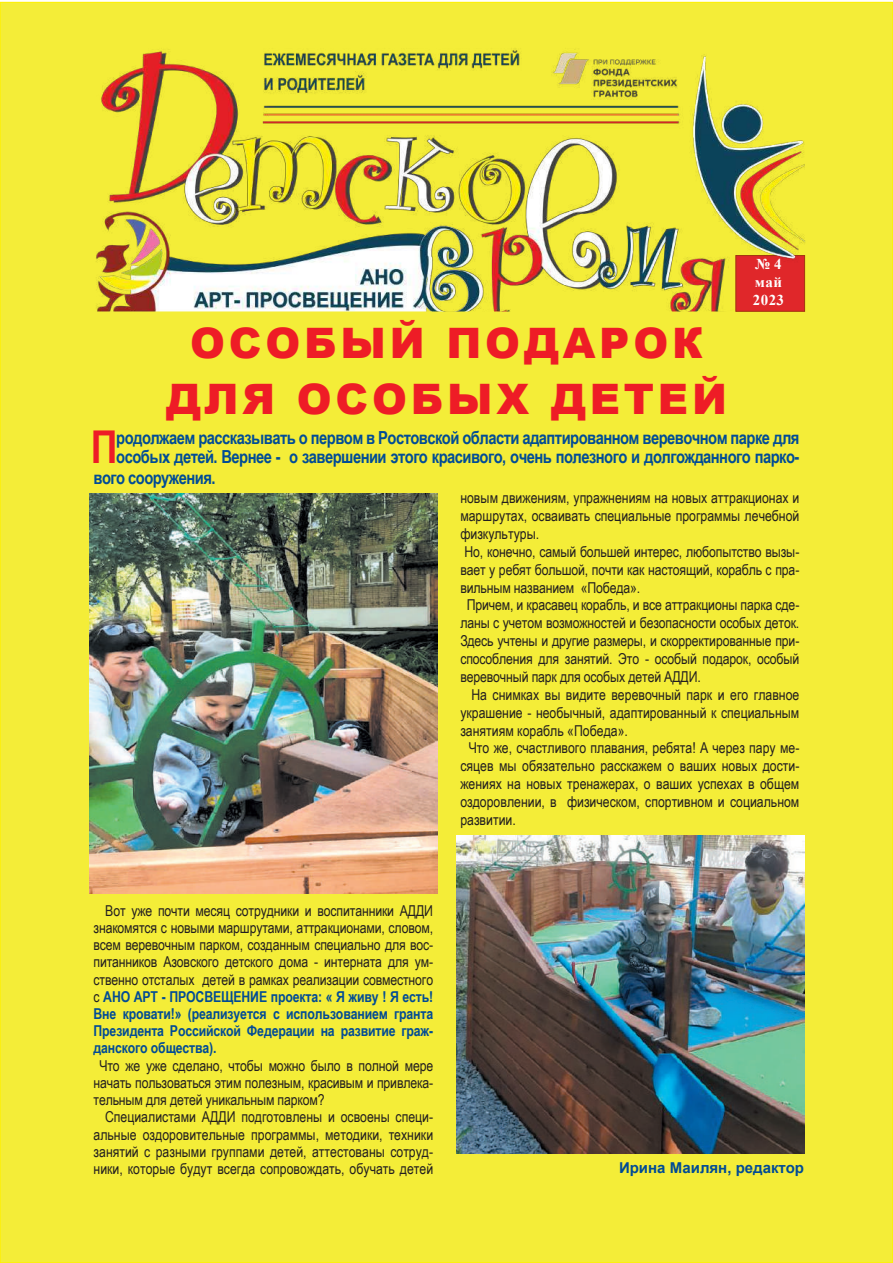
<style>
.page{position:relative;width:893px;height:1263px;background:#fff}
.page>*{position:absolute;margin:0;border:0;box-sizing:border-box;transform-origin:0 0}
.t1{font:700 45.3px "Arial Narrow";color:#ee1c26}
.t2{font:900 42px/56.1px "Arial";letter-spacing:.09em;color:#ee1c26;text-align:center}
.t3{font:700 18px "Arial Narrow";letter-spacing:-.03em;color:#014c96}
.t4{font:15px/17.2px "Arial Narrow";color:#231f20;text-align:justify}
.t5{font:700 15px "Arial";color:#014b95}
.t6{font:700 15px/18px "Times New Roman";letter-spacing:.03em;color:#fefefe}
.s1{font-weight:700;color:#014b95}
</style>
<div class="page">
<div style="left:0;top:2px;width:893px;height:1261px;background:#f4ed38"></div>
<img style="left:96px;top:48px;width:710px;height:263px">
<img style="left:89px;top:494px;width:348px;height:399px">
<img style="left:456px;top:836px;width:348px;height:317px">
<h2 class="t2" style="left:166px;top:313px;width:562px">ОСОБЫЙ ПОДАРОК<br>ДЛЯ ОСОБЫХ ДЕТЕЙ</h2>
<p class="t6" style="left:753px;top:255px;width:33px">№ 4 май<br>2023</p>
<h1 class="t1" style="left:91px;top:413px;width:28px">П</h1>
<p class="t3" style="left:116px;top:424px;width:685px">родолжаем рассказывать о первом в Ростовской области адаптированном веревочном парке для</p>
<p class="t3" style="left:116px;top:443px;width:685px">особых детей. Вернее - о завершении этого красивого, очень полезного и долгожданного парко-</p>
<p class="t3" style="left:94px;top:464px;width:124px">вого сооружения.</p>
<p class="t4" style="left:460px;top:489px;width:341px">новым движениям, упражнениям на новых аттракционах и</p>
<p class="t4" style="left:460px;top:506px;width:341px">маршрутах, осваивать специальные программы лечебной</p>
<p class="t4" style="left:460px;top:524px;width:80px">физкультуры.</p>
<p class="t4" style="left:464px;top:542px;width:336px">Но, конечно, самый большей интерес, любопытство вызы-</p>
<p class="t4" style="left:460px;top:560px;width:341px">вает у ребят большой, почти как настоящий, корабль с пра-</p>
<p class="t4" style="left:460px;top:578px;width:181px">вильным названием «Победа».</p>
<p class="t4" style="left:467px;top:596px;width:334px">Причем, и красавец корабль, и все аттракционы парка сде-</p>
<p class="t4" style="left:460px;top:614px;width:340px">ланы с учетом возможностей и безопасности особых деток.</p>
<p class="t4" style="left:460px;top:632px;width:341px">Здесь учтены и другие размеры, и скорректированные при-</p>
<p class="t4" style="left:460px;top:650px;width:341px">способления для занятий. Это - особый подарок, особый</p>
<p class="t4" style="left:460px;top:667px;width:242px">веревочный парк для особых детей АДДИ.</p>
<p class="t4" style="left:471px;top:685px;width:330px">На снимках вы видите веревочный парк и его главное</p>
<p class="t4" style="left:460px;top:703px;width:341px">украшение - необычный, адаптированный к специальным</p>
<p class="t4" style="left:460px;top:721px;width:169px">занятиям корабль «Победа».</p>
<p class="t4" style="left:469px;top:739px;width:332px">Что же, счастливого плавания, ребята! А через пару ме-</p>
<p class="t4" style="left:460px;top:757px;width:341px">сяцев мы обязательно расскажем о ваших новых дости-</p>
<p class="t4" style="left:460px;top:775px;width:341px">жениях на новых тренажерах, о ваших успехах в общем</p>
<p class="t4" style="left:460px;top:793px;width:341px">оздоровлении, в физическом, спортивном и социальном</p>
<p class="t4" style="left:460px;top:810px;width:57px">развитии.</p>
<p class="t4" style="left:94px;top:901px;width:341px;text-indent:12px">Вот уже почти месяц сотрудники и воспитанники АДДИ знакомятся с новыми маршрутами, аттракционами, словом, всем веревочным парком, созданным специально для вос&shy;питанников Азовского детского дома - интерната для ум&shy;ственно отсталых детей в рамках реализации совместного с <span class="s1">АНО АРТ - ПРОСВЕЩЕНИЕ проекта: « Я живу ! Я есть!<br>Вне кровати!» (реализуется с использованием гранта Президента Российской Федерации на развитие граж&shy;данского общества).</span></p>
<p class="t4" style="left:94px;top:1056px;width:341px;text-indent:6px">Что же уже сделано, чтобы можно было в полной мере начать пользоваться этим полезным, красивым и привлека&shy;тельным для детей уникальным парком?</p>
<p class="t4" style="left:94px;top:1108px;width:341px;text-indent:11px">Специалистами АДДИ подготовлены и освоены специ&shy;альные оздоровительные программы, методики, техники занятий с разными группами детей, аттестованы сотруд&shy;ники, которые будут всегда сопровождать, обучать детей</p>
<p class="t5" style="left:619px;top:1158px;width:187px">Ирина Маилян, редактор</p>
</div>
